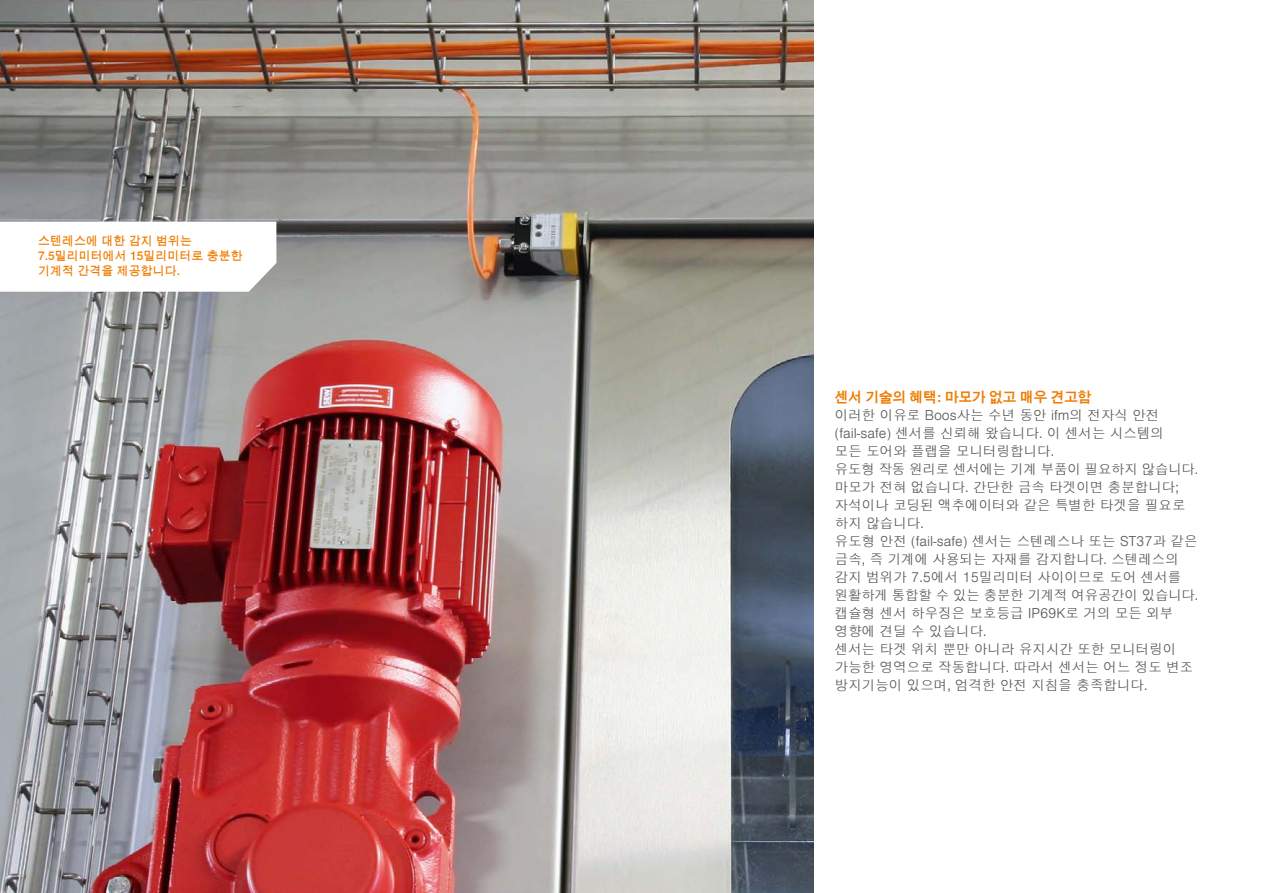
<style>
.page{position:relative;width:1263px;height:893px;background:#fff}
.page>*{position:absolute;margin:0;border:0;box-sizing:border-box;transform-origin:0 0}
.Fließtext_9pt_versch{font:300 13.5px/18px "Nimbus Sans Global";color:#565656}
.Fließtext_9pt_headli{font:700 13.5px "Nimbus Sans Global";color:#ef7c00}
.Bildunterschrift_lib{font:500 12px/14.9px "Nimbus Sans Global";color:#ef7c00}
</style>
<div class="page">
<img style="left:0;top:0;width:814px;height:893px">
<svg style="left:0;top:222px;width:276px;height:70px"></svg>
<p class="Bildunterschrift_lib" style="left:38px;top:234px;width:206px">스텐레스에 대한 감지 범위는<br>7.5밀리미터에서 15밀리미터로 충분한 기계적 간격을 제공합니다.</p>
<p class="Fließtext_9pt_headli" style="left:835px;top:389px;width:258px">센서 기술의 혜택: 마모가 없고 매우 견고함</p>
<p class="Fließtext_9pt_versch" style="left:835px;top:406px;width:365px">이러한 이유로 Boos사는 수년 동안 ifm의 전자식 안전 (fail-safe) 센서를 신뢰해 왔습니다. 이 센서는 시스템의<br>모든 도어와 플랩을 모니터링합니다.<br>유도형 작동 원리로 센서에는 기계 부품이 필요하지 않습니다. 마모가 전혀 없습니다. 간단한 금속 타겟이면 충분합니다; 자석이나 코딩된 액추에이터와 같은 특별한 타겟을 필요로 하지 않습니다.<br>유도형 안전 (fail-safe) 센서는 스텐레스나 또는 ST37과 같은 금속, 즉 기계에 사용되는 자재를 감지합니다. 스텐레스의 감지 범위가 7.5에서 15밀리미터 사이이므로 도어 센서를 원활하게 통합할 수 있는 충분한 기계적 여유공간이 있습니다. 캡슐형 센서 하우징은 보호등급 IP69K로 거의 모든 외부 영향에 견딜 수 있습니다.</p>
<p class="Fließtext_9pt_versch" style="left:835px;top:640px;width:360px">센서는 타겟 위치 뿐만 아니라 유지시간 또한 모니터링이 가능한 영역으로 작동합니다. 따라서 센서는 어느 정도 변조 방지기능이 있으며, 엄격한 안전 지침을 충족합니다.</p>
</div>
